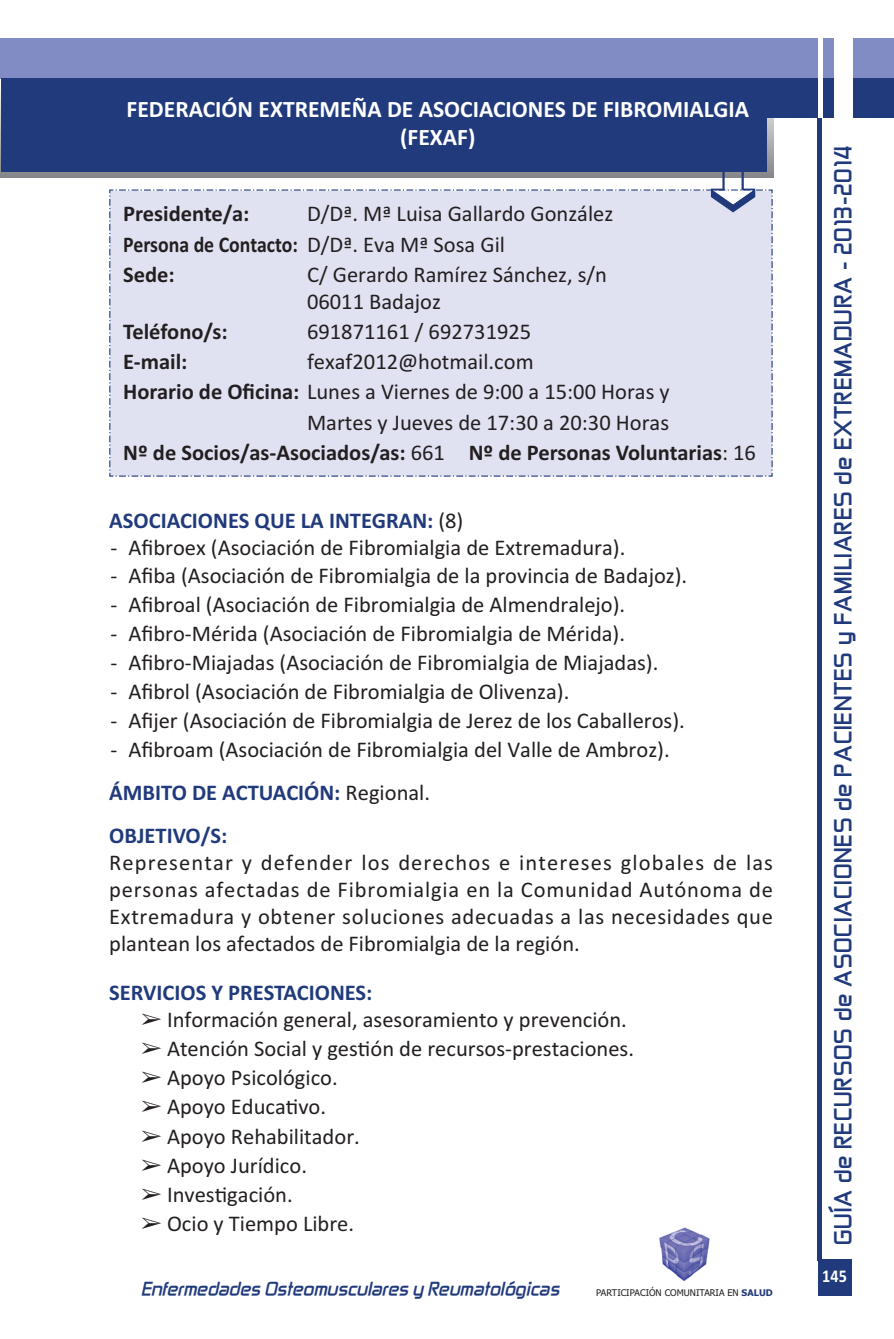
<style>
.page{position:relative;width:894px;height:1339px;background:#fff}
.page>*{position:absolute;margin:0;border:0;box-sizing:border-box;transform-origin:0 0}
.t1{font:23.62px/28.3px "Calibri Bold OTF";color:#fff;text-align:center}
.t2{font:22.5px/27px "Calibri";color:#231f20}
.t3{font:22.5px/42.8px "Calibri Bold OTF";color:#203a7b}
.t4{font:22.5px "Calibri Bold OTF";color:#231f20}
.t5{font:22.5px/30.2px "Calibri Bold OTF";color:#231f20;scale:.88 1}
.t6{font:700 19.8px "Zekton";letter-spacing:.045em;color:#203a7b}
.t7{font:18px "Calibri Bold OTF";color:#fff;scale:.9 1}
.t8{font:italic 700 15.75px "Zekton";color:#203a7b}
.t9{font:9.22px "Tahoma";color:#231f20}
.s1{font-family:"Calibri"}
.s2{font-family:"Calibri Bold OTF"}
.s3{font-family:"Calibri";color:#231f20}
.s4{font-weight:700;color:#203a7b}
</style>
<div class="page">
<div style="left:1px;top:79px;width:765px;height:92px;background:#203a7b"></div>
<div style="left:1px;top:38px;width:892px;height:41px;background:#828cc4"></div>
<div style="left:1px;top:79px;width:892px;height:39px;background:#203a7b"></div>
<div style="left:817px;top:38px;width:5px;height:80px;background:#fff"></div>
<hr style="left:817px;top:118px;width:4px;height:1142px;background:#203a7b">
<div style="left:834px;top:38px;width:18px;height:80px;background:#fff"></div>
<div style="left:817px;top:1258px;width:34px;height:37px;background:#203a7b"></div>
<svg style="left:109px;top:166px;width:664px;height:311px"></svg>
<img style="left:659px;top:1227px;width:51px;height:54px">
<p class="t1" style="left:127px;top:97px;width:624px">FEDERACIÓN EXTREMEÑA DE ASOCIACIONES DE FIBROMIALGIA (FEXAF)</p>
<p class="t4" style="left:123px;top:206px;width:128px">Presidente/a:</p>
<p class="t2" style="left:307px;top:202px;width:308px">D/Dª. Mª Luisa Gallardo González</p>
<p class="t5" style="left:123px;top:231px;width:435px">Persona de Contacto: <span class="s1">D/Dª. Eva Mª Sosa Gil<br></span>Sede:</p>
<p class="t2" style="left:307px;top:263px;width:301px">C/ Gerardo Ramírez Sánchez, s/n<br>06011 Badajoz</p>
<p class="t4" style="left:123px;top:324px;width:106px">Teléfono/s:</p>
<p class="t2" style="left:307px;top:320px;width:226px">691871161 / 692731925</p>
<p class="t4" style="left:123px;top:354px;width:66px">E-mail:</p>
<p class="t2" style="left:307px;top:350px;width:228px">fexaf2012@hotmail.com</p>
<p class="t2" style="left:123px;top:380px;width:548px"><span class="s2">Horario de Oficina:</span> Lunes a Viernes de 9:00 a 15:00 Horas y</p>
<p class="t2" style="left:307px;top:410px;width:363px">Martes y Jueves de 17:30 a 20:30 Horas</p>
<p class="t4" style="left:123px;top:444px;width:634px">Nº de Socios/as-Asociados/as: <span class="s1">661</span> Nº de Personas Voluntarias<span class="s1">: 16</span></p>
<p class="t3" style="left:109px;top:500px;width:356px">ASOCIACIONES QUE LA INTEGRAN: <span class="s3">(8)</span></p>
<p class="t2" style="left:110px;top:535px;width:516px">- Afibroex (Asociación de Fibromialgia de Extremadura).</p>
<p class="t2" style="left:110px;top:564px;width:578px">- Afiba (Asociación de Fibromialgia de la provincia de Badajoz).</p>
<p class="t2" style="left:110px;top:593px;width:516px">- Afibroal (Asociación de Fibromialgia de Almendralejo).</p>
<p class="t2" style="left:110px;top:622px;width:516px">- Afibro-Mérida (Asociación de Fibromialgia de Mérida).</p>
<p class="t2" style="left:110px;top:651px;width:549px">- Afibro-Miajadas (Asociación de Fibromialgia de Miajadas).</p>
<p class="t2" style="left:110px;top:680px;width:460px">- Afibrol (Asociación de Fibromialgia de Olivenza).</p>
<p class="t2" style="left:110px;top:709px;width:576px">- Afijer (Asociación de Fibromialgia de Jerez de los Caballeros).</p>
<p class="t2" style="left:110px;top:738px;width:560px">- Afibroam (Asociación de Fibromialgia del Valle de Ambroz).</p>
<p class="t3" style="left:109px;top:772px;width:322px">ÁMBITO DE ACTUACIÓN: <span class="s3">Regional.<br></span>OBJETIVO/S:</p>
<p class="t2" style="left:109px;top:850px;width:665px;text-align:justify">Representar y defender los derechos e intereses globales de las personas afectadas de Fibromialgia en la Comunidad Autónoma de Extremadura y obtener soluciones adecuadas a las necesidades que plantean los afectados de Fibromialgia de la región.</p>
<p class="t3" style="left:109px;top:972px;width:265px">SERVICIOS Y PRESTACIONES:</p>
<p class="t2" style="left:141px;top:1007px;width:487px">➢ Información general, asesoramiento y prevención.</p>
<p class="t2" style="left:141px;top:1036px;width:494px">➢ Atención Social y ges-ón de recursos-prestaciones.</p>
<p class="t2" style="left:141px;top:1066px;width:198px">➢ Apoyo Psicológico.</p>
<p class="t2" style="left:141px;top:1095px;width:186px">➢ Apoyo Educa-vo.</p>
<p class="t2" style="left:141px;top:1124px;width:220px">➢ Apoyo Rehabilitador.</p>
<p class="t2" style="left:141px;top:1153px;width:167px">➢ Apoyo Jurídico.</p>
<p class="t2" style="left:141px;top:1182px;width:153px">➢ Inves-gación.</p>
<p class="t2" style="left:141px;top:1211px;width:214px">➢ Ocio y Tiempo Libre.</p>
<p class="t8" style="left:141px;top:1281px;width:423px">Enfermedades Osteomusculares y Reumatológicas</p>
<p class="t9" style="left:596px;top:1286px;width:178px">PARTICIPACIÓN COMUNITARIA EN <span class="s4">SALUD</span></p>
<p class="t6" style="left:834px;top:1245px;width:1101px;rotate:-90deg">GUÍA de RECURSOS de ASOCIACIONES de PACIENTES y FAMILIARES de EXTREMADURA - 2013-2014</p>
<p class="t7" style="left:822px;top:1269px;width:29px">145</p>
</div>
